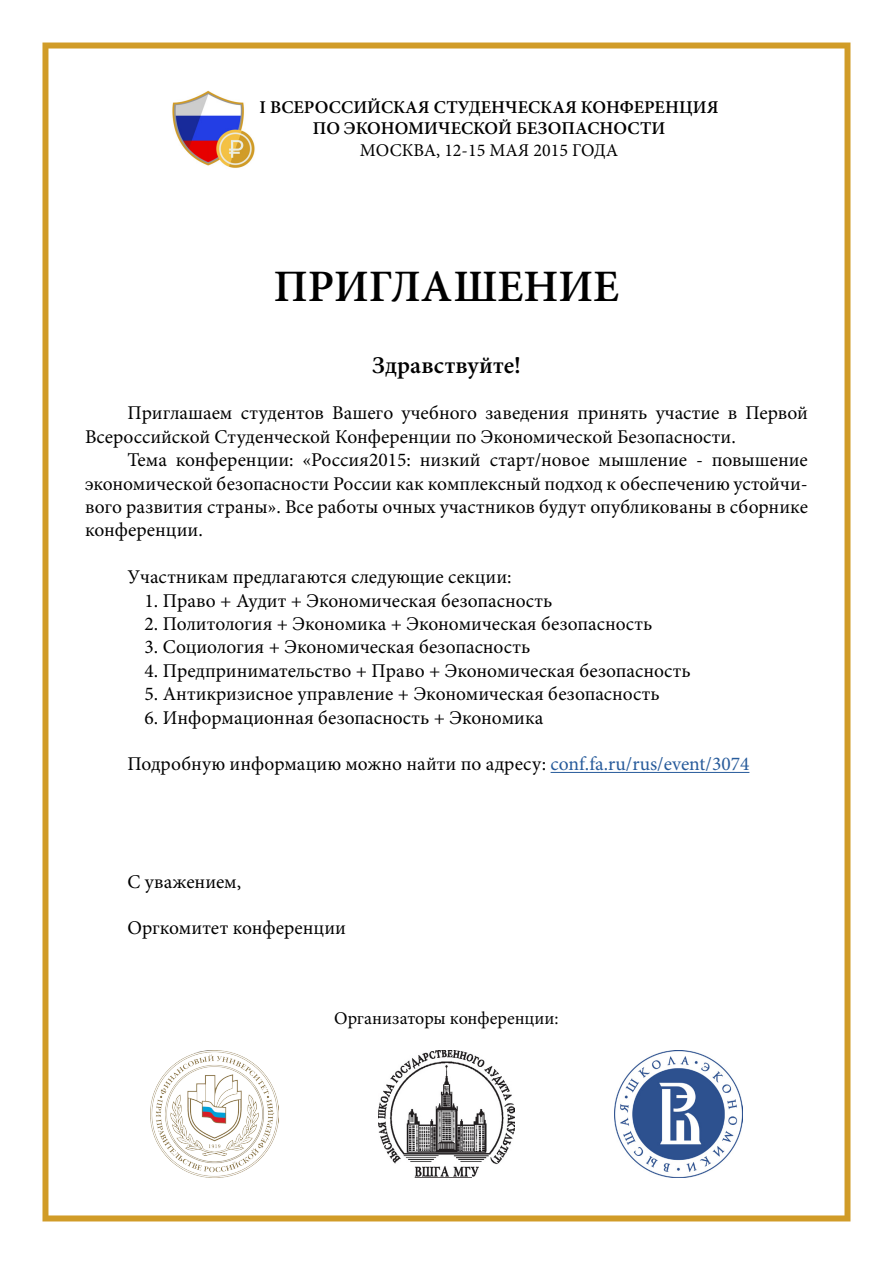
<style>
.page{position:relative;width:893px;height:1263px;background:#fff}
.page>*{position:absolute;margin:0;border:0;box-sizing:border-box;transform-origin:0 0}
.t1{font:600 45px "Minion Pro";color:#000}
.t2{font:600 24px "Minion Pro";letter-spacing:.005em;color:#000}
.t3{font:19.5px/23.4px "Minion Pro";color:#000}
.t4{font:600 18px/21.6px "Minion Pro";color:#000;text-align:center}
.t5{font:18px "Minion Pro";color:#000}
.s1{color:#275b9b}
</style>
<div class="page">
<img style="left:42px;top:42px;width:809px;height:1180px">
<img style="left:171px;top:85px;width:85px;height:85px">
<hr style="left:551px;top:772px;width:198px;height:1px;background:#275b9b">
<img style="left:151px;top:1050px;width:128px;height:128px">
<img style="left:615px;top:1050px;width:127px;height:128px">
<img style="left:378px;top:1050px;width:137px;height:128px">
<p class="t4" style="left:260px;top:96px;width:460px">I ВСЕРОССИЙСКАЯ СТУДЕНЧЕСКАЯ КОНФЕРЕНЦИЯ<br>ПО ЭКОНОМИЧЕСКОЙ БЕЗОПАСНОСТИ</p>
<p class="t5" style="left:360px;top:138px;width:260px">МОСКВА, 12-15 МАЯ 2015 ГОДА</p>
<h1 class="t1" style="left:274px;top:255px;width:347px">ПРИГЛАШЕНИЕ</h1>
<p class="t2" style="left:372px;top:348px;width:150px">Здравствуйте!</p>
<p class="t3" style="left:85px;top:402px;width:724px;text-indent:43px">Приглашаем студентов Вашего учебного заведения принять участие в Первой<br>Всероссийской Студенческой Конференции по Экономической Безопасности.</p>
<p class="t3" style="left:85px;top:448px;width:724px;text-align:justify;text-indent:43px">Тема конференции: «Россия2015: низкий старт/новое мышление - повышение экономической безопасности России как комплексный подход к обеспечению устойчи&shy;вого развития страны». Все работы очных участников будут опубликованы в сборнике конференции.</p>
<p class="t3" style="left:128px;top:565px;width:386px">Участникам предлагаются следующие секции:</p>
<p class="t3" style="left:145px;top:589px;width:409px">1. Право + Аудит + Экономическая безопасность</p>
<p class="t3" style="left:145px;top:612px;width:509px">2. Политология + Экономика + Экономическая безопасность</p>
<p class="t3" style="left:145px;top:636px;width:387px">3. Социология + Экономическая безопасность</p>
<p class="t3" style="left:145px;top:659px;width:547px">4. Предпринимательство + Право + Экономическая безопасность</p>
<p class="t3" style="left:145px;top:682px;width:516px">5. Антикризисное управление + Экономическая безопасность</p>
<p class="t3" style="left:145px;top:706px;width:400px">6. Информационная безопасность + Экономика</p>
<p class="t3" style="left:128px;top:753px;width:623px">Подробную информацию можно найти по адресу: <span class="s1">conf.fa.ru/rus/event/3074</span></p>
<p class="t3" style="left:128px;top:870px;width:115px">С уважением,</p>
<p class="t3" style="left:128px;top:916px;width:220px">Оргкомитет конференции</p>
<p class="t5" style="left:334px;top:1006px;width:226px">Организаторы конференции:</p>
</div>
